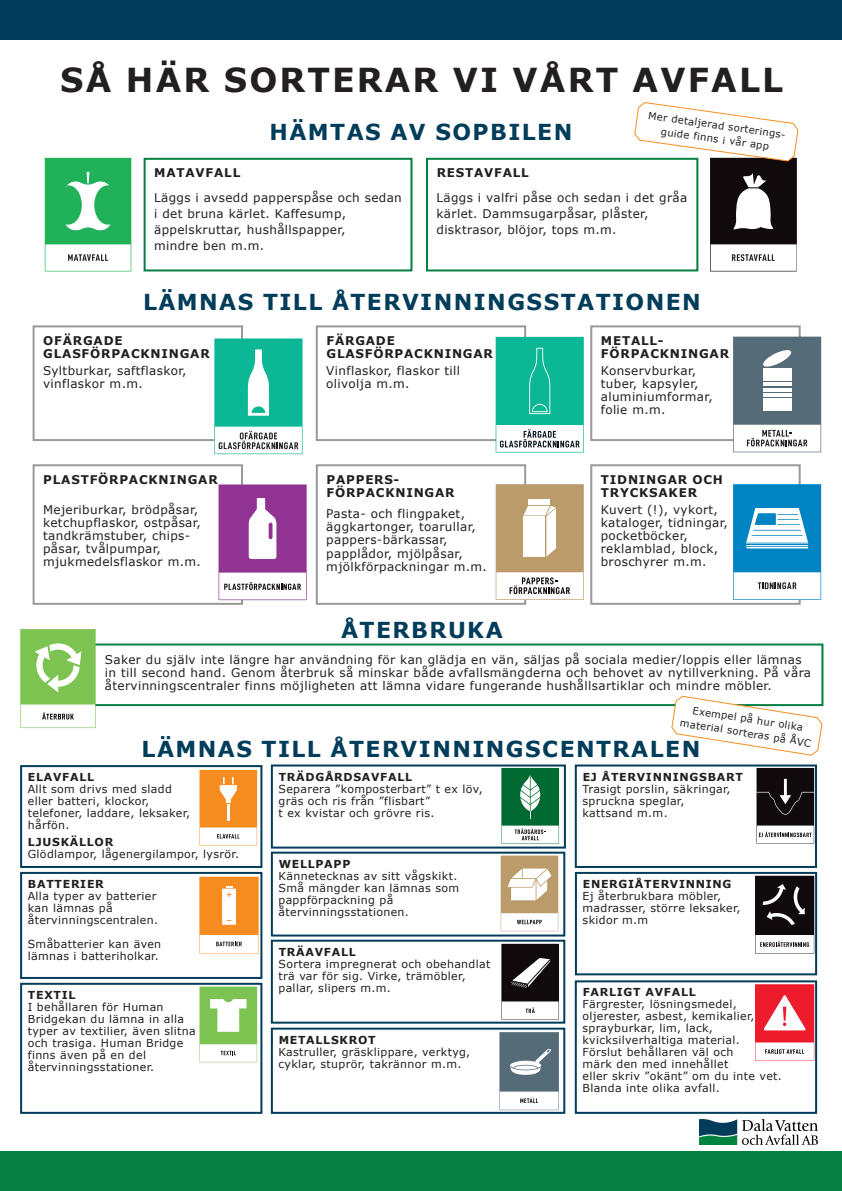
<style>
.page{position:relative;width:842px;height:1191px;background:#fff}
.page>*{position:absolute;margin:0;border:0;box-sizing:border-box;transform-origin:0 0}
.Rubrik{font:700 33px "Verdana";letter-spacing:.065em;color:#231f20}
.Heading_1{font:700 22px "Verdana";letter-spacing:.065em;color:#013d5a}
.Heading_2_Vänster{font:12px/13px "Verdana";letter-spacing:.03em;color:#231f20}
.brödtext{font:12px/13px "Verdana";letter-spacing:.03em;color:#231f20}
.Heading_2_centrerad{font:12px/16px "Verdana";letter-spacing:.03em;color:#231f20}
.Heading_2_Vänster-2{font:700 12px/13px "Verdana";letter-spacing:.065em;color:#231f20}
.Heading_2_centrerad-2{font:700 12px "Verdana";letter-spacing:.065em;color:#231f20}
.Heading_2_Vänster-3{font:11px/12px "Verdana";letter-spacing:.03em;color:#231f20}
.Heading_2_Vänster-4{font:10px/14px "Verdana";color:#231f20;text-align:center}
.s1{font-weight:700}
</style>
<div class="page">
<div style="left:0;top:0;width:842px;height:40px;background:#013d5a"></div>
<div style="left:0;top:1151px;width:842px;height:40px;background:#058042"></div>
<div style="left:144px;top:158px;width:268px;height:113px;border:2px solid #058042"></div>
<div style="left:426px;top:158px;width:272px;height:113px;border:2px solid #058042"></div>
<svg style="left:45px;top:158px;width:86px;height:113px"></svg>
<div style="left:316px;top:325px;width:210px;height:116px;border:2px solid #999"></div>
<div style="left:590px;top:325px;width:211px;height:116px;border:2px solid #999"></div>
<svg style="left:733px;top:336px;width:88px;height:116px"></svg>
<hr style="left:763px;top:393px;width:28px;height:4px;background:#fff">
<div style="left:763px;top:398px;width:28px;height:13px;background:#fff"></div>
<hr style="left:763px;top:388px;width:28px;height:3px;background:#fff">
<div style="left:763px;top:368px;width:28px;height:13px;background:#fff"></div>
<hr style="left:763px;top:382px;width:28px;height:4px;background:#fff">
<svg style="left:496px;top:337px;width:88px;height:115px"></svg>
<div style="left:33px;top:464px;width:210px;height:141px;border:2px solid #999"></div>
<div style="left:316px;top:464px;width:210px;height:141px;border:2px solid #999"></div>
<div style="left:590px;top:464px;width:211px;height:141px;border:2px solid #999"></div>
<svg style="left:733px;top:484px;width:88px;height:116px"></svg>
<svg style="left:496px;top:484px;width:88px;height:116px"></svg>
<div style="left:271px;top:764px;width:295px;height:84px;border:2px solid #013d5a"></div>
<div style="left:575px;top:764px;width:242px;height:104px;border:2px solid #013d5a"></div>
<div style="left:575px;top:980px;width:242px;height:133px;border:2px solid #013d5a"></div>
<div style="left:575px;top:872px;width:242px;height:103px;border:2px solid #013d5a"></div>
<div style="left:271px;top:1027px;width:294px;height:86px;border:2px solid #013d5a"></div>
<div style="left:20px;top:982px;width:242px;height:131px;border:2px solid #013d5a"></div>
<div style="left:20px;top:872px;width:242px;height:107px;border:2px solid #013d5a"></div>
<div style="left:271px;top:851px;width:294px;height:85px;border:2px solid #013d5a"></div>
<div style="left:271px;top:939px;width:294px;height:84px;border:2px solid #013d5a"></div>
<div style="left:33px;top:325px;width:210px;height:116px;border:2px solid #999"></div>
<svg style="left:214px;top:338px;width:89px;height:116px"></svg>
<svg style="left:219px;top:484px;width:88px;height:116px"></svg>
<div style="left:20px;top:765px;width:242px;height:103px;border:2px solid #013d5a"></div>
<div style="left:28px;top:643px;width:795px;height:63px;border:2px solid #058042"></div>
<svg style="left:199px;top:986px;width:58px;height:76px"></svg>
<svg style="left:756px;top:768px;width:58px;height:75px"></svg>
<svg style="left:755px;top:875px;width:59px;height:78px"></svg>
<svg style="left:501px;top:768px;width:58px;height:75px"></svg>
<svg style="left:199px;top:876px;width:60px;height:77px"></svg>
<svg style="left:755px;top:984px;width:59px;height:77px"></svg>
<svg style="left:501px;top:943px;width:58px;height:76px"></svg>
<svg style="left:501px;top:855px;width:57px;height:76px"></svg>
<svg style="left:499px;top:1032px;width:60px;height:78px"></svg>
<svg style="left:199px;top:770px;width:58px;height:75px"></svg>
<svg style="left:634px;top:102px;width:165px;height:169px"></svg>
<svg style="left:671px;top:695px;width:152px;height:61px"></svg>
<svg style="left:20px;top:629px;width:76px;height:99px"></svg>
<img style="left:700px;top:1119px;width:117px;height:25px">
<p class="Rubrik" style="left:60px;top:56px;width:724px">SÅ HÄR SORTERAR VI VÅRT AVFALL</p>
<p class="Heading_1" style="left:270px;top:117px;width:304px">HÄMTAS AV SOPBILEN</p>
<p class="Heading_2_centrerad-2" style="left:154px;top:165px;width:87px">MATAVFALL</p>
<p class="Heading_2_centrerad" style="left:154px;top:189px;width:249px">Läggs i avsedd papperspåse och sedan i det bruna kärlet. Kaffesump, äppelskruttar, hushållspapper,<br>mindre ben m.m.</p>
<p class="Heading_2_Vänster-4" style="left:649px;top:108px;width:140px;rotate:8deg">Mer detaljerad sorterings&shy;guide finns i vår app</p>
<p class="Heading_2_centrerad-2" style="left:437px;top:165px;width:94px">RESTAVFALL</p>
<p class="Heading_2_centrerad" style="left:436px;top:189px;width:252px">Läggs i valfri påse och sedan i det gråa kärlet. Dammsugarpåsar, plåster, disktrasor, blöjor, tops m.m.</p>
<p class="Heading_1" style="left:143px;top:286px;width:559px">LÄMNAS TILL ÅTERVINNINGSSTATIONEN</p>
<p class="Heading_2_Vänster-2" style="left:326px;top:334px;width:168px">FÄRGADE<br>GLASFÖRPACKNINGAR</p>
<p class="brödtext" style="left:326px;top:364px;width:135px">Vinflaskor, flaskor till olivolja m.m.</p>
<p class="Heading_2_Vänster-2" style="left:43px;top:334px;width:168px">OFÄRGADE<br>GLASFÖRPACKNINGAR</p>
<p class="brödtext" style="left:43px;top:364px;width:145px">Syltburkar, saftflaskor, vinflaskor m.m.</p>
<p class="Heading_2_Vänster-2" style="left:601px;top:334px;width:130px">METALL-<br>FÖRPACKNINGAR</p>
<p class="brödtext" style="left:601px;top:364px;width:113px">Konservburkar, tuber, kapsyler, aluminiumformar, folie m.m.</p>
<p class="Heading_2_Vänster-2" style="left:43px;top:473px;width:176px">PLASTFÖRPACKNINGAR</p>
<p class="brödtext" style="left:43px;top:503px;width:159px">Mejeriburkar, brödpåsar, ketchupflaskor, ostpåsar, tandkrämstuber, chips&shy;påsar, tvålpumpar, mjukmedelsflaskor m.m.</p>
<p class="Heading_2_Vänster-2" style="left:326px;top:473px;width:130px">PAPPERS-<br>FÖRPACKNINGAR</p>
<p class="Heading_2_Vänster" style="left:326px;top:507px;width:162px">Pasta- och flingpaket, äggkartonger, toarullar, pappers-bärkassar, papplådor, mjölpåsar, mjölkförpackningar m.m.</p>
<p class="Heading_1" style="left:341px;top:614px;width:163px">ÅTERBRUKA</p>
<p class="Heading_2_Vänster-2" style="left:601px;top:473px;width:123px">TIDNINGAR OCH<br>TRYCKSAKER</p>
<p class="brödtext" style="left:601px;top:503px;width:129px">Kuvert (!), vykort, kataloger, tidningar, pocketböcker, reklamblad, block, broschyrer m.m.</p>
<p class="Heading_2_Vänster" style="left:105px;top:653px;width:708px">Saker du själv inte längre har användning för kan glädja en vän, säljas på sociala medier/loppis eller lämnas in till second hand. Genom återbruk så minskar både avfallsmängderna och behovet av nytillverkning. På våra återvinningscentraler finns möjligheten att lämna vidare fungerande hushållsartiklar och mindre möbler.</p>
<p class="Heading_2_Vänster-4" style="left:683px;top:701px;width:134px;rotate:9deg">Exempel på hur olika material sorteras på ÅVC</p>
<p class="Heading_1" style="left:142px;top:733px;width:560px">LÄMNAS TILL ÅTERVINNINGSCENTRALEN</p>
<p class="Heading_2_Vänster-3" style="left:28px;top:771px;width:164px"><span class="s1">ELAVFALL<br></span>Allt som drivs med sladd eller batteri, klockor, telefoner, laddare, leksaker, hårfön.</p>
<p class="Heading_2_Vänster-3" style="left:28px;top:836px;width:213px"><span class="s1">LJUSKÄLLOR<br></span>Glödlampor, lågenergilampor, lysrör.</p>
<p class="Heading_2_Vänster-3" style="left:28px;top:878px;width:132px"><span class="s1">BATTERIER<br></span>Alla typer av batterier kan lämnas på återvinningscentralen.</p>
<p class="Heading_2_Vänster-3" style="left:28px;top:938px;width:135px">Småbatterier kan även lämnas i batteriholkar.</p>
<p class="Heading_2_Vänster-3" style="left:28px;top:988px;width:169px"><span class="s1">TEXTIL<br></span>I behållaren för Human<br>Bridgekan du lämna in alla typer av textilier, även slitna och trasiga. Human Bridge finns även på en del återvinningsstationer.</p>
<p class="Heading_2_Vänster-3" style="left:279px;top:770px;width:206px"><span class="s1">TRÄDGÅRDSAVFALL<br></span>Separera ”komposterbart” t ex löv, gräs och ris från ”flisbart”<br>t ex kvistar och grövre ris.</p>
<p class="Heading_2_Vänster-3" style="left:582px;top:770px;width:162px"><span class="s1">EJ ÅTERVINNINGSBART<br></span>Trasigt porslin, säkringar, spruckna speglar,<br>kattsand m.m.</p>
<p class="Heading_2_Vänster-3" style="left:279px;top:857px;width:182px"><span class="s1">WELLPAPP<br></span>Kännetecknas av sitt vågskikt.<br>Små mängder kan lämnas som pappförpackning på återvinningsstationen.</p>
<p class="Heading_2_Vänster-3" style="left:279px;top:945px;width:213px"><span class="s1">TRÄAVFALL<br></span>Sortera impregnerat och obehandlat trä var för sig. Virke, trämöbler, pallar, slipers m.m.</p>
<p class="Heading_2_Vänster-3" style="left:279px;top:1033px;width:193px"><span class="s1">METALLSKROT<br></span>Kastruller, gräsklippare, verktyg, cyklar, stuprör, takrännor m.m.</p>
<p class="Heading_2_Vänster-3" style="left:583px;top:878px;width:159px"><span class="s1">ENERGIÅTERVINNING<br></span>Ej återbrukbara möbler, madrasser, större leksaker, skidor m.m</p>
<p class="Heading_2_Vänster-3" style="left:582px;top:986px;width:201px"><span class="s1">FARLIGT AVFALL<br></span>Färgrester, lösningsmedel, oljerester, asbest, kemikalier, sprayburkar, lim, lack, kvicksilverhaltiga material.<br>Förslut behållaren väl och<br>märk den med innehållet<br>eller skriv ”okänt” om du inte vet.<br>Blanda inte olika avfall.</p>
</div>
